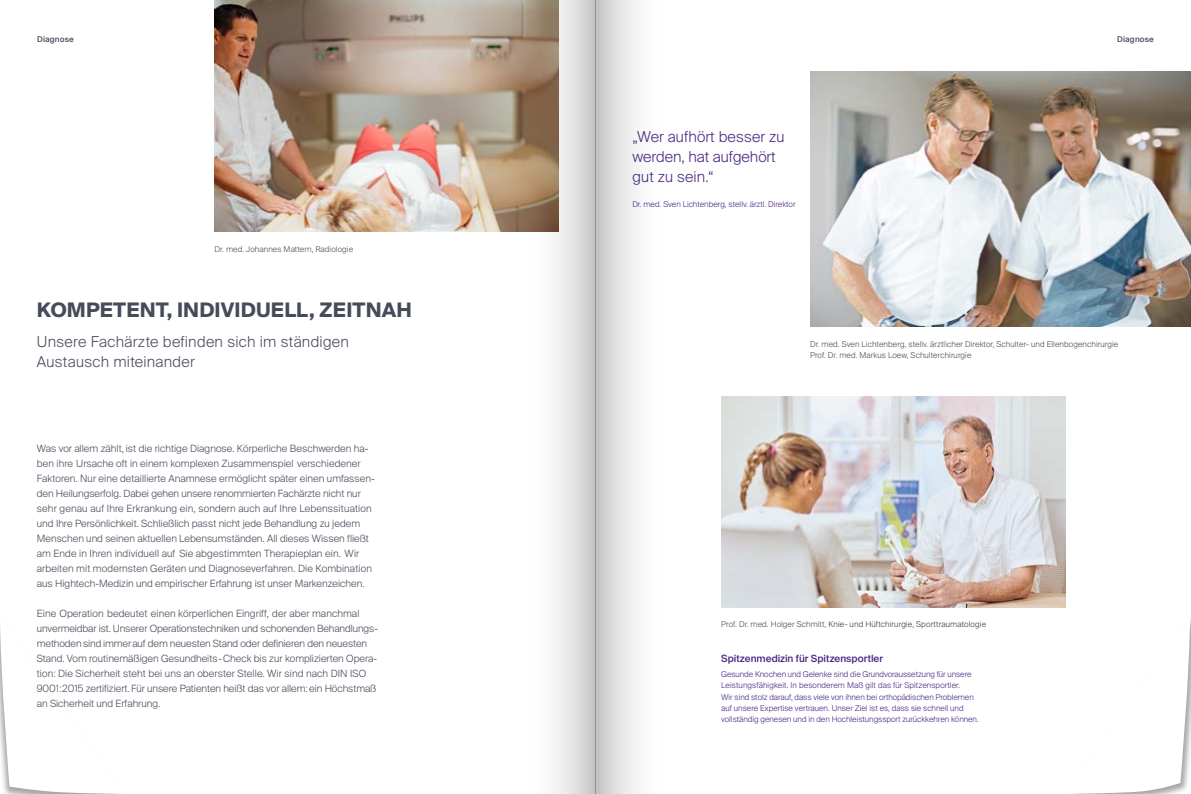
<style>
.page{position:relative;width:1191px;height:794px;background:#fff}
.page>*{position:absolute;margin:0;border:0;box-sizing:border-box;transform-origin:0 0}
.t1{font:700 20px "Suisse Intl";letter-spacing:.01em;color:#464b5a}
.t2{font:300 15px/20px "Suisse Intl";letter-spacing:.02em;color:#464b5a}
.t3{font:300 15px/20px "Suisse Intl";letter-spacing:.01em;color:#482683}
.t4{font:300 10px/15px "Suisse Intl";color:#464b5a}
.t5{font:500 10px "Suisse Intl";color:#482683}
.t6{font:300 8px/11.2px "Suisse Intl";letter-spacing:-.005em;color:#482683}
.t7{font:300 8px/11.2px "Suisse Intl";letter-spacing:.01em;color:#464b5a}
.t8{font:300 8px "Suisse Intl";letter-spacing:.015em;color:#293e4c}
.t9{font:500 8px "Suisse Intl";letter-spacing:.02em;color:#464b5a}
.s1{color:#464b5a}
</style>
<div class="page">
<svg style="left:0;top:628px;width:117px;height:166px"></svg>
<svg style="left:1074px;top:629px;width:116px;height:165px"></svg>
<div style="left:595px;top:0;width:85px;height:794px;background:linear-gradient(to right,#cfcfcf,#fff)"></div>
<div style="left:510px;top:0;width:85px;height:794px;background:linear-gradient(to right,#fff,#d2d1d1)"></div>
<img style="left:810px;top:72px;width:381px;height:255px">
<img style="left:214px;top:0;width:344px;height:232px">
<img style="left:721px;top:397px;width:344px;height:210px">
<p class="t9" style="left:37px;top:34px;width:38px">Diagnose</p>
<p class="t7" style="left:214px;top:243px;width:140px">Dr. med. Johannes Mattern, Radiologie</p>
<h1 class="t1" style="left:37px;top:298px;width:376px">KOMPETENT, INDIVIDUELL, ZEITNAH</h1>
<h2 class="t2" style="left:37px;top:332px;width:313px">Unsere Fachärzte befinden sich im ständigen<br>Austausch miteinander</h2>
<p class="t4" style="left:37px;top:441px;width:339px">Was vor allem zählt, ist die richtige Diagnose. Körperliche Beschwerden ha&shy;ben ihre Ursache oft in einem komplexen Zusammenspiel verschiedener Faktoren. Nur eine detaillierte Anamnese ermöglicht später einen umfassen&shy;den Heilungserfolg. Dabei gehen unsere renommierten Fachärzte nicht nur sehr genau auf Ihre Erkrankung ein, sondern auch auf Ihre Lebenssituation und Ihre Persönlichkeit. Schließlich passt nicht jede Behandlung zu jedem Menschen und seinen aktuellen Lebensumständen. All dieses Wissen fließt am Ende in Ihren individuell auf Sie abgestimmten Therapieplan ein. Wir arbeiten mit modernsten Geräten und Diagnoseverfahren. Die Kombination aus Hightech-Medizin und empirischer Erfahrung ist unser Markenzeichen.</p>
<p class="t4" style="left:37px;top:606px;width:343px">Eine Operation bedeutet einen körperlichen Eingriff, der aber manchmal unvermeidbar ist. Unserer Operationstechniken und schonenden Behandlungs&shy;methoden sind immer auf dem neuesten Stand oder definieren den neuesten Stand. Vom routinemäßigen Gesundheits-Check bis zur komplizierten Opera&shy;tion: Die Sicherheit steht bei uns an oberster Stelle. Wir sind nach DIN ISO 9001:2015 zertifiziert. Für unsere Patienten heißt das vor allem: ein Höchstmaß an Sicherheit und Erfahrung.</p>
<h2 class="t3" style="left:632px;top:127px;width:154px">„Wer aufhört besser zu werden, hat aufgehört gut zu sein.“</h2>
<p class="t6" style="left:632px;top:198px;width:165px">Dr. med. Sven Lichtenberg, stellv. ärztl. Direktor</p>
<p class="t9" style="left:1117px;top:34px;width:38px">Diagnose</p>
<p class="t7" style="left:810px;top:338px;width:310px">Dr. med. Sven Lichtenberg, stellv. ärztlicher Direktor, Schulter- und Ellenbogenchirurgie<br>Prof. Dr. med. Markus Loew, Schulterchirurgie</p>
<p class="t8" style="left:721px;top:619px;width:266px"><span class="s1">Prof. Dr. med. Holger Schmitt,</span> Knie- und Hüftchirurgie, Sporttraumatologie</p>
<p class="t5" style="left:721px;top:653px;width:163px">Spitzenmedizin für Spitzensportler</p>
<p class="t6" style="left:721px;top:668px;width:259px">Gesunde Knochen und Gelenke sind die Grundvoraussetzung für unsere Leistungsfähigkeit. In besonderem Maß gilt das für Spitzensportler.<br>Wir sind stolz darauf, dass viele von ihnen bei orthopädischen Problemen auf unsere Expertise vertrauen. Unser Ziel ist es, dass sie schnell und vollständig genesen und in den Hochleistungssport zurückkehren können.</p>
</div>
